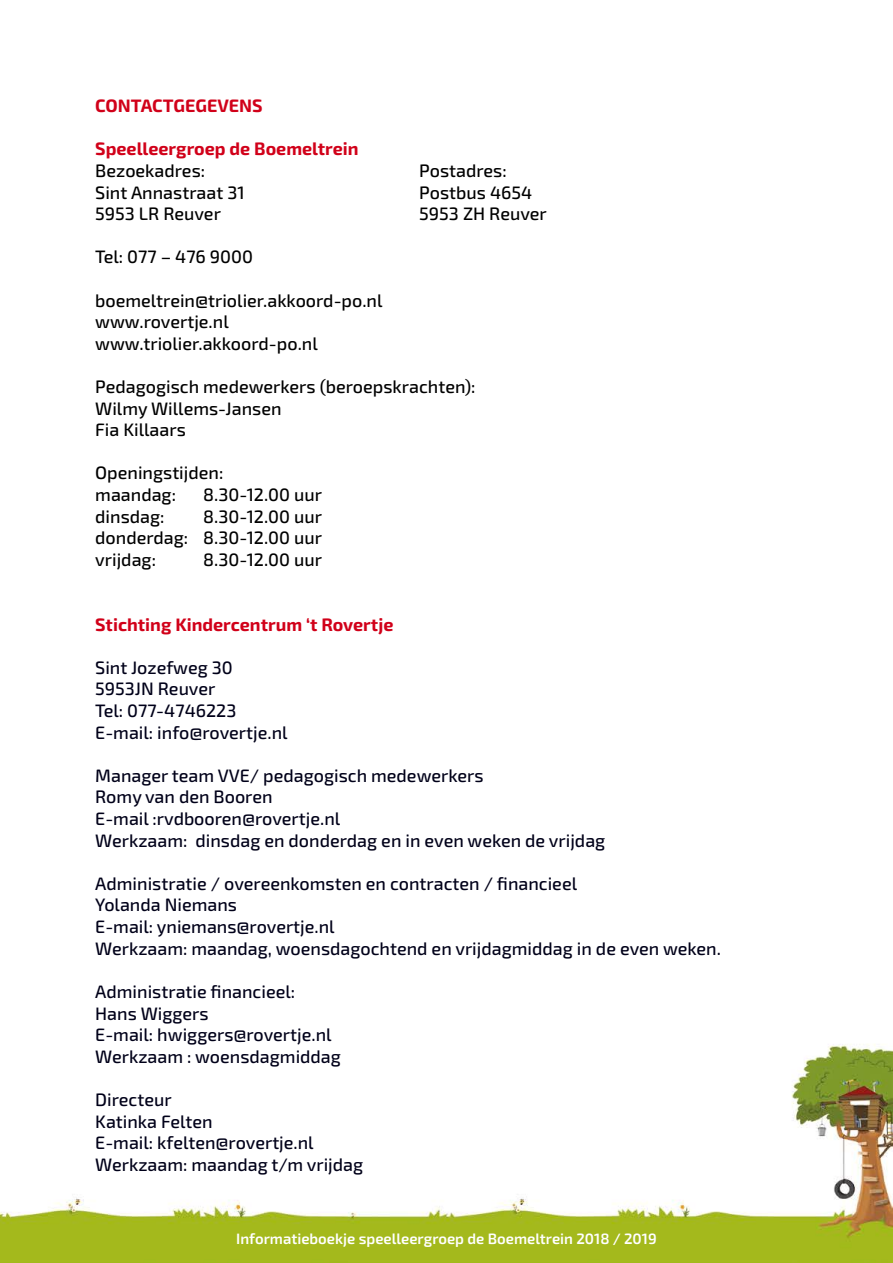
<style>
.page{position:relative;width:893px;height:1263px;background:#fff}
.page>*{position:absolute;margin:0;border:0;box-sizing:border-box;transform-origin:0 0}
.t1{font:500 18px/21.6px "Exo 2";color:#000019}
.t2{font:500 18px/21.6px "Exo 2";color:#000}
.t3{font:700 18px "Exo 2";color:#d10019}
.t4{font:600 15px "Exo 2";color:#fff}
</style>
<div class="page">
<img style="left:0;top:1044px;width:893px;height:219px">
<p class="t3" style="left:95px;top:92px;width:169px">CONTACTGEGEVENS</p>
<p class="t3" style="left:95px;top:135px;width:265px">Speelleergroep de Boemeltrein</p>
<p class="t2" style="left:95px;top:159px;width:111px">Bezoekadres:</p>
<p class="t2" style="left:419px;top:159px;width:89px">Postadres:</p>
<p class="t2" style="left:95px;top:181px;width:151px">Sint Annastraat 31</p>
<p class="t2" style="left:419px;top:181px;width:115px">Postbus 4654</p>
<p class="t2" style="left:95px;top:202px;width:127px">5953 LR Reuver</p>
<p class="t2" style="left:419px;top:202px;width:129px">5953 ZH Reuver</p>
<p class="t2" style="left:95px;top:246px;width:159px">Tel: 077 – 476 9000</p>
<p class="t2" style="left:95px;top:289px;width:289px">boemeltrein@triolier.akkoord-po.nl www.rovertje.nl www.triolier.akkoord-po.nl</p>
<p class="t2" style="left:95px;top:375px;width:382px">Pedagogisch medewerkers (beroepskrachten):<br>Wilmy Willems-Jansen<br>Fia Killaars</p>
<p class="t2" style="left:95px;top:462px;width:130px">Openingstijden: maandag:</p>
<p class="t2" style="left:203px;top:483px;width:120px">8.30-12.00 uur</p>
<p class="t2" style="left:95px;top:505px;width:228px;text-align:justify;text-indent:108px">8.30-12.00 uur donderdag: 8.30-12.00 uur vrijdag:</p>
<p class="t2" style="left:95px;top:505px;width:71px">dinsdag:</p>
<p class="t2" style="left:203px;top:548px;width:120px">8.30-12.00 uur</p>
<p class="t3" style="left:95px;top:611px;width:300px">Stichting Kindercentrum ‘t Rovertje</p>
<p class="t1" style="left:95px;top:656px;width:194px">Sint Jozefweg 30<br>5953JN Reuver<br>Tel: 077-4746223<br>E-mail: info@rovertje.nl</p>
<p class="t1" style="left:95px;top:764px;width:512px">Manager team VVE/ pedagogisch medewerkers<br>Romy van den Booren<br>E-mail :rvdbooren@rovertje.nl<br>Werkzaam: dinsdag en donderdag en in even weken de vrijdag</p>
<p class="t1" style="left:95px;top:872px;width:627px">Administratie / overeenkomsten en contracten / financieel<br>Yolanda Niemans<br>E-mail: yniemans@rovertje.nl<br>Werkzaam: maandag, woensdagochtend en vrijdagmiddag in de even weken.</p>
<p class="t1" style="left:95px;top:980px;width:247px">Administratie financieel:<br>Hans Wiggers<br>E-mail: hwiggers@rovertje.nl<br>Werkzaam : woensdagmiddag</p>
<p class="t1" style="left:95px;top:1088px;width:269px">Directeur<br>Katinka Felten<br>E-mail: kfelten@rovertje.nl<br>Werkzaam: maandag t/m vrijdag</p>
<p class="t4" style="left:236px;top:1228px;width:422px">Informatieboekje speelleergroep de Boemeltrein 2018 / 2019</p>
</div>
